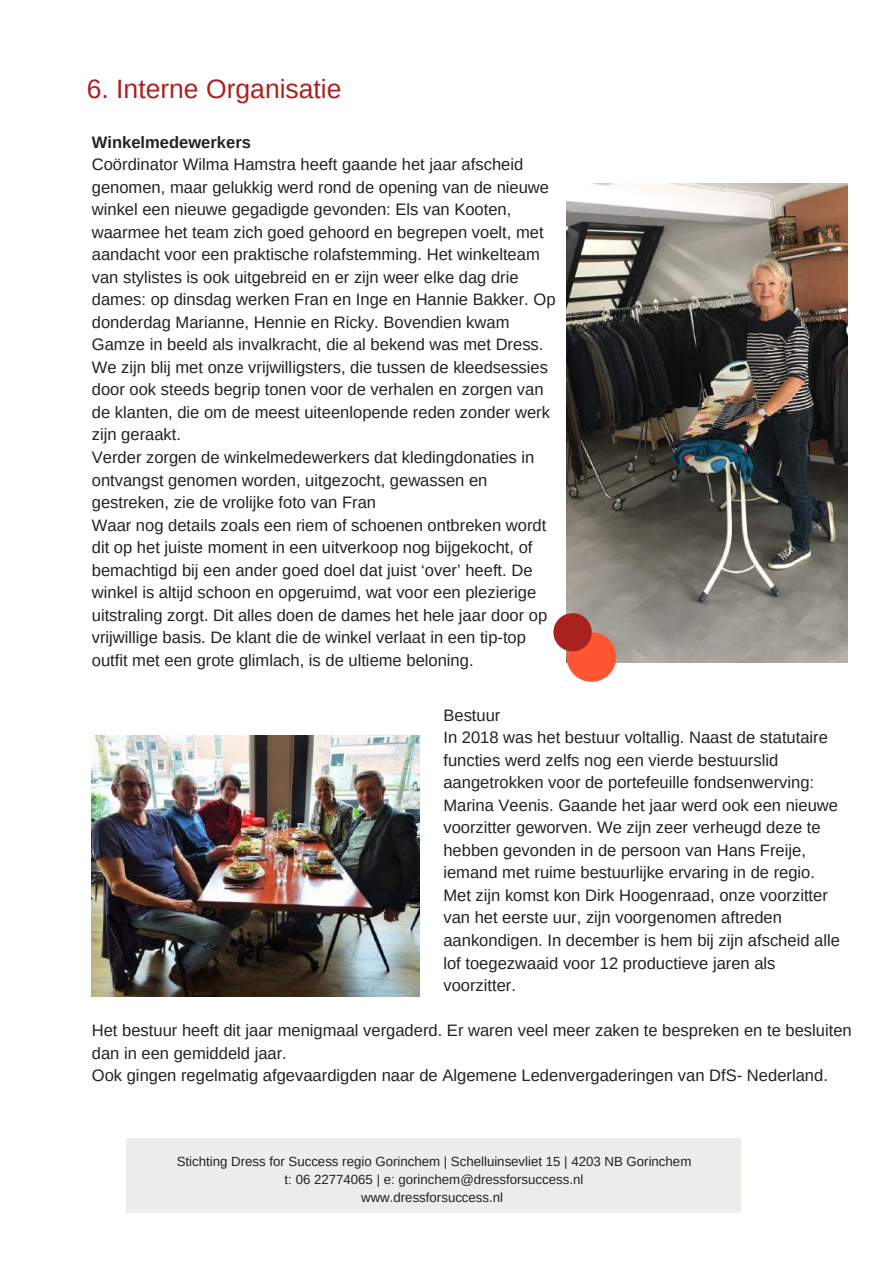
<style>
.page{position:relative;width:894px;height:1264px;background:#fff}
.page>*{position:absolute;margin:0;border:0;box-sizing:border-box;transform-origin:0 0}
.t1{font:26.55px "Arimo";color:#aa2220}
.t2{font:16.5px/22.5px "Arimo";color:#222}
.t3{font:700 16.5px "Arimo";color:#222}
.t4{font:13.2px/18px "Arimo";color:#222;text-align:center}
</style>
<div class="page">
<div style="left:127px;top:1138px;width:613px;height:74px;background:#edede9"></div>
<img style="left:566px;top:184px;width:281px;height:478px">
<svg style="left:553px;top:613px;width:63px;height:68px"></svg>
<img style="left:92px;top:735px;width:327px;height:261px">
<h1 class="t1" style="left:87px;top:74px;width:256px">6. Interne Organisatie</h1>
<p class="t3" style="left:92px;top:133px;width:161px">Winkelmedewerkers</p>
<p class="t2" style="left:92px;top:153px;width:465px">Coördinator Wilma Hamstra heeft gaande het jaar afscheid genomen, maar gelukkig werd rond de opening van de nieuwe winkel een nieuwe gegadigde gevonden: Els van Kooten, waarmee het team zich goed gehoord en begrepen voelt, met aandacht voor een praktische rolafstemming. Het winkelteam van stylistes is ook uitgebreid en er zijn weer elke dag drie dames: op dinsdag werken Fran en Inge en Hannie Bakker. Op donderdag Marianne, Hennie en Ricky. Bovendien kwam Gamze in beeld als invalkracht, die al bekend was met Dress.<br>We zijn blij met onze vrijwilligsters, die tussen de kleedsessies door ook steeds begrip tonen voor de verhalen en zorgen van de klanten, die om de meest uiteenlopende reden zonder werk zijn geraakt.<br>Verder zorgen de winkelmedewerkers dat kledingdonaties in ontvangst genomen worden, uitgezocht, gewassen en gestreken, zie de vrolijke foto van Fran<br>Waar nog details zoals een riem of schoenen ontbreken wordt dit op het juiste moment in een uitverkoop nog bijgekocht, of bemachtigd bij een ander goed doel dat juist ‘over’ heeft. De winkel is altijd schoon en opgeruimd, wat voor een plezierige uitstraling zorgt. Dit alles doen de dames het hele jaar door op vrijwillige basis. De klant die de winkel verlaat in een tip-top outfit met een grote glimlach, is de ultieme beloning.</p>
<p class="t2" style="left:443px;top:703px;width:398px">Bestuur<br>In 2018 was het bestuur voltallig. Naast de statutaire functies werd zelfs nog een vierde bestuurslid aangetrokken voor de portefeuille fondsenwerving:<br>Marina Veenis. Gaande het jaar werd ook een nieuwe voorzitter geworven. We zijn zeer verheugd deze te hebben gevonden in de persoon van Hans Freije, iemand met ruime bestuurlijke ervaring in de regio.<br>Met zijn komst kon Dirk Hoogenraad, onze voorzitter van het eerste uur, zijn voorgenomen aftreden aankondigen. In december is hem bij zijn afscheid alle lof toegezwaaid voor 12 productieve jaren als voorzitter.</p>
<p class="t2" style="left:92px;top:1019px;width:761px">Het bestuur heeft dit jaar menigmaal vergaderd. Er waren veel meer zaken te bespreken en te besluiten dan in een gemiddeld jaar.<br>Ook gingen regelmatig afgevaardigden naar de Algemene Ledenvergaderingen van DfS- Nederland.</p>
<p class="t4" style="left:177px;top:1152px;width:516px">Stichting Dress for Success regio Gorinchem | Schelluinsevliet 15 | 4203 NB Gorinchem t: 06 22774065 | e: gorinchem@dressforsuccess.nl<br>www.dressforsuccess.nl</p>
</div>
